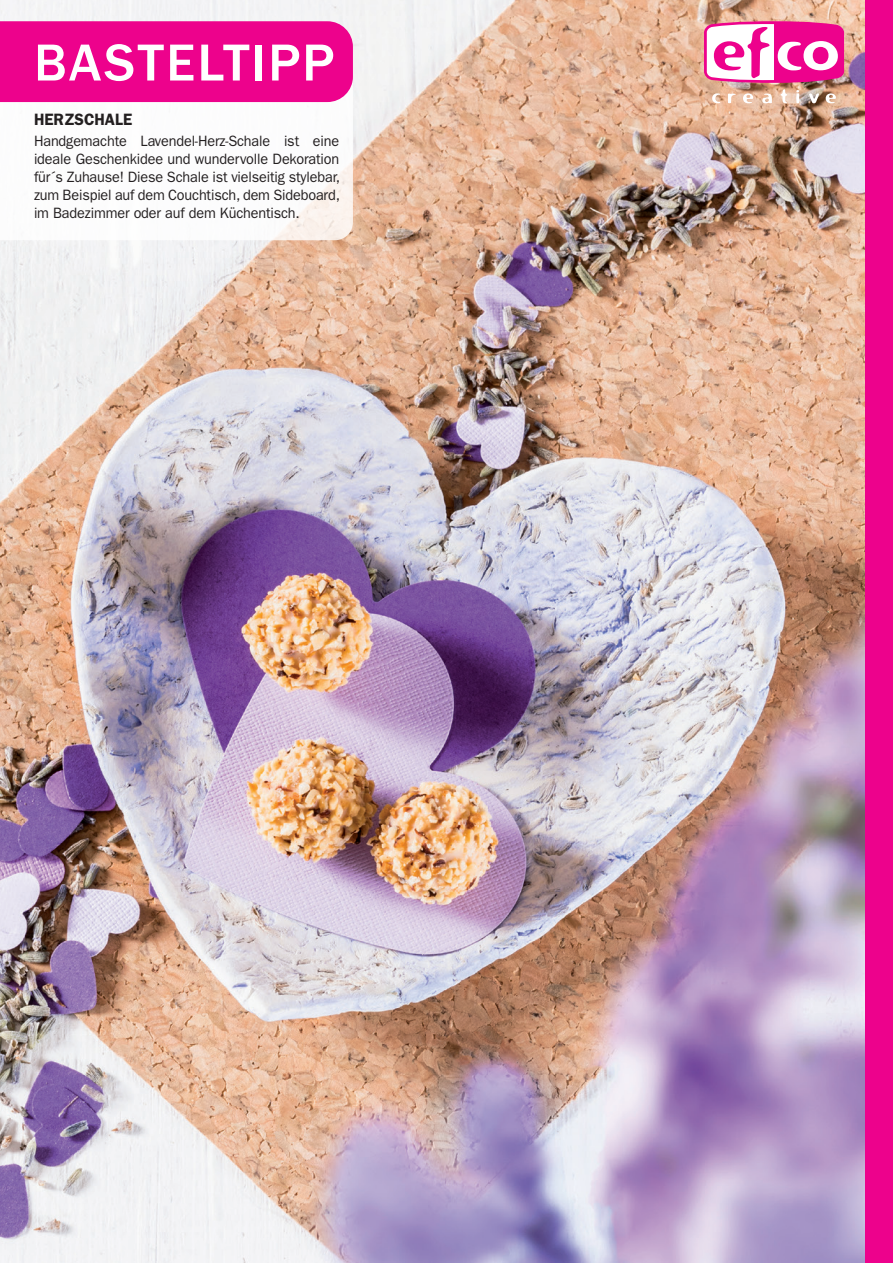
<style>
.page{position:relative;width:893px;height:1263px;background:#fff}
.page>*{position:absolute;margin:0;border:0;box-sizing:border-box;transform-origin:0 0}
.t1{font:500 53.85px "Franklin Gothic";letter-spacing:.04em;color:#fff}
.t2{font:600 16.5px "Franklin Gothic";color:#231f20;scale:.96 1}
.t3{font:15px/18px "Franklin Gothic";letter-spacing:-.01em;color:#231f20;text-align:justify;scale:.96 1}
</style>
<div class="page">
<img style="left:0;top:0;width:865px;height:1263px">
<div style="left:865px;top:0;width:28px;height:1263px;background:#ed028c"></div>
<svg style="left:0;top:102px;width:353px;height:138px"></svg>
<div style="left:0;top:21px;width:353px;height:81px;background:#ed028c"></div>
<svg style="left:704px;top:21px;width:140px;height:62px"></svg>
<svg style="left:743px;top:93px;width:10px;height:10px"></svg>
<svg style="left:781px;top:89px;width:6px;height:14px"></svg>
<svg style="left:728px;top:93px;width:8px;height:10px"></svg>
<svg style="left:809px;top:93px;width:10px;height:10px"></svg>
<svg style="left:712px;top:93px;width:8px;height:10px"></svg>
<svg style="left:762px;top:94px;width:10px;height:9px"></svg>
<svg style="left:796px;top:90px;width:3px;height:13px"></svg>
<svg style="left:826px;top:93px;width:10px;height:10px"></svg>
<h1 class="t1" style="left:34px;top:29px;width:302px">BASTELTIPP</h1>
<p class="t2" style="left:34px;top:110px;width:104px">HERZSCHALE</p>
<p class="t3" style="left:34px;top:132px;width:320px">Handgemachte Lavendel-Herz-Schale ist eine ideale Geschenkidee und wundervolle Dekoration für´s Zuhause! Diese Schale ist vielseitig stylebar, zum Beispiel auf dem Couchtisch, dem Sideboard, im Badezimmer oder auf dem Küchentisch.</p>
</div>
